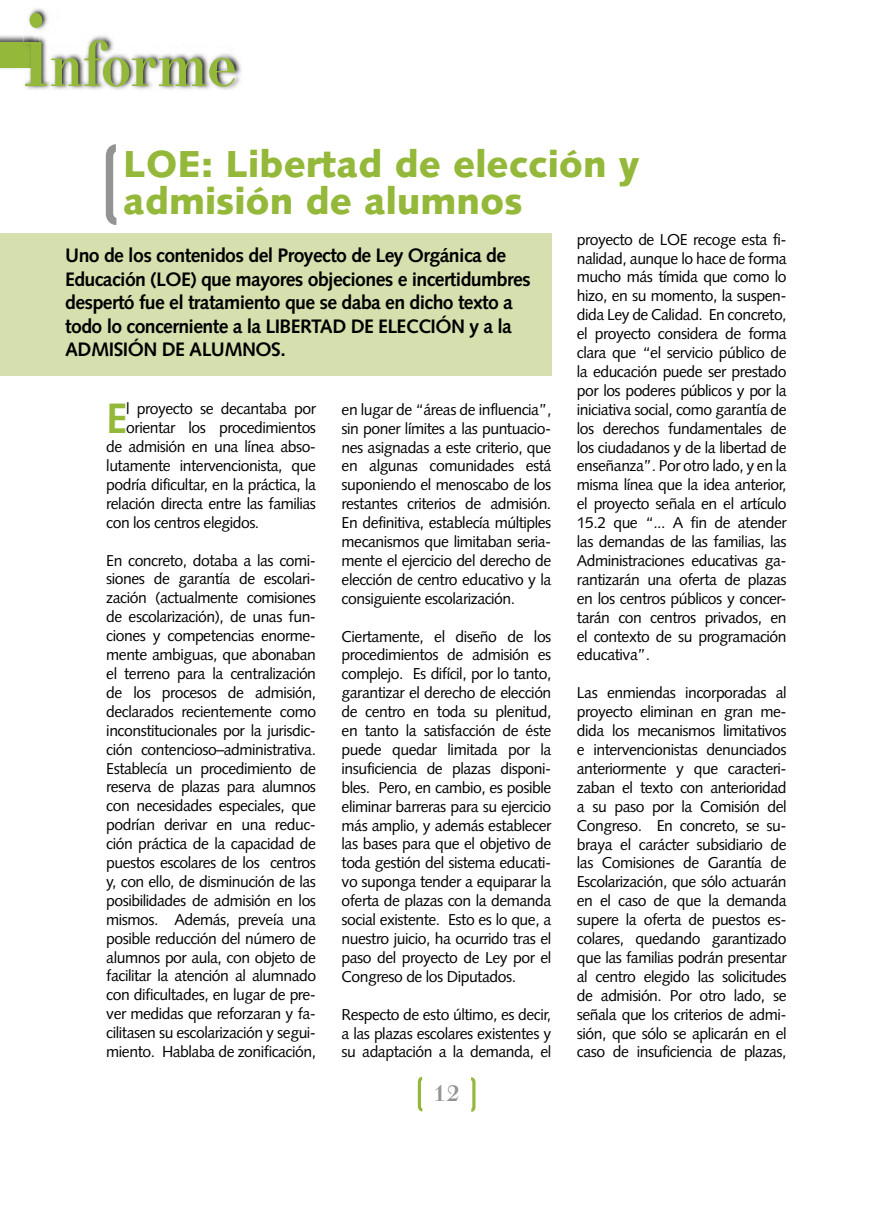
<style>
.page{position:relative;width:893px;height:1212px;background:#fff}
.page>*{position:absolute;margin:0;border:0;box-sizing:border-box;transform-origin:0 0}
.t1{font:139.5px "Harpoon Plain";color:#939393}
.t2{font:500 75px "Walbaum";color:#94b83a;scale:.85 1}
.t3{font:60px "Harpoon Plain";color:#94b83a}
.t4{font:700 42.45px "Syntax";color:#94b83a}
.t5{font:900 37.5px/37.5px "Syntax";color:#94b83a}
.t6{font:500 27px "Walbaum";color:#939393}
.t7{font:700 19.5px/23.4px "Syntax";letter-spacing:-.03em;color:#000}
.t8{font:15.75px/18.9px "Syntax";letter-spacing:-.03em;color:#000;text-align:justify}
.s1{font-size:120px}
</style>
<div class="page">
<div style="left:0;top:233px;width:551px;height:142px;background:#d6e0ae"></div>
<img style="left:0;top:35px;width:24px;height:34px">
<div style="left:0;top:42px;width:24px;height:26px;background:#94b83a"></div>
<img style="left:24px;top:8px;width:217px;height:82px">
<img style="left:24px;top:42px;width:8px;height:26px">
<h2 class="t2" style="left:22px;top:23px;width:255px"><span class="s1">i</span>nforme</h2>
<h1 class="t1" style="left:100px;top:96px;width:24px">(</h1>
<h3 class="t5" style="left:123px;top:145px;width:518px">LOE: Libertad de elección y admisión de alumnos</h3>
<p class="t7" style="left:65px;top:244px;width:467px">Uno de los contenidos del Proyecto de Ley Orgánica de Educación (LOE) que mayores objeciones e incertidumbres despertó fue el tratamiento que se daba en dicho texto a todo lo concerniente a la LIBERTAD DE ELECCIÓN y a la ADMISIÓN DE ALUMNOS.</p>
<p class="t8" style="left:577px;top:230px;width:211px">proyecto de LOE recoge esta fi&shy;nalidad, aunque lo hace de forma mucho más tímida que como lo hizo, en su momento, la suspen&shy;dida Ley de Calidad. En concreto, el proyecto considera de forma clara que “el servicio público de la educación puede ser prestado por los poderes públicos y por la iniciativa social, como garantía de los derechos fundamentales de los ciudadanos y de la libertad de enseñanza”. Por otro lado, y en la misma línea que la idea anterior, el proyecto señala en el artículo 15.2 que “... A fin de atender las demandas de las familias, las Administraciones educativas ga&shy;rantizarán una oferta de plazas en los centros públicos y concer&shy;tarán con centros privados, en el contexto de su programación educativa”.</p>
<p class="t8" style="left:577px;top:683px;width:211px">Las enmiendas incorporadas al proyecto eliminan en gran me&shy;dida los mecanismos limitativos e intervencionistas denunciados anteriormente y que caracteri&shy;zaban el texto con anterioridad a su paso por la Comisión del Congreso. En concreto, se su&shy;braya el carácter subsidiario de las Comisiones de Garantía de Escolarización, que sólo actuarán en el caso de que la demanda supere la oferta de puestos es&shy;colares, quedando garantizado que las familias podrán presentar al centro elegido las solicitudes de admisión. Por otro lado, se señala que los criterios de admi&shy;sión, que sólo se aplicarán en el caso de insuficiencia de plazas,</p>
<h3 class="t4" style="left:106px;top:394px;width:23px">E</h3>
<p class="t8" style="left:126px;top:399px;width:191px">l proyecto se decantaba por</p>
<p class="t8" style="left:342px;top:400px;width:211px">en lugar de “áreas de influencia”, sin poner límites a las puntuacio&shy;nes asignadas a este criterio, que en algunas comunidades está suponiendo el menoscabo de los restantes criterios de admisión.<br>En definitiva, establecía múltiples mecanismos que limitaban seria&shy;mente el ejercicio del derecho de elección de centro educativo y la consiguiente escolarización.</p>
<p class="t8" style="left:342px;top:627px;width:211px">Ciertamente, el diseño de los procedimientos de admisión es complejo. Es difícil, por lo tanto, garantizar el derecho de elección de centro en toda su plenitud, en tanto la satisfacción de éste puede quedar limitada por la insuficiencia de plazas disponi&shy;bles. Pero, en cambio, es posible eliminar barreras para su ejercicio más amplio, y además establecer las bases para que el objetivo de toda gestión del sistema educati&shy;vo suponga tender a equiparar la oferta de plazas con la demanda social existente. Esto es lo que, a nuestro juicio, ha ocurrido tras el paso del proyecto de Ley por el Congreso de los Diputados.</p>
<p class="t8" style="left:342px;top:1005px;width:211px">Respecto de esto último, es decir, a las plazas escolares existentes y su adaptación a la demanda, el</p>
<p class="t8" style="left:126px;top:418px;width:191px">orientar los procedimientos</p>
<p class="t8" style="left:106px;top:437px;width:211px">de admisión en una línea abso-</p>
<p class="t8" style="left:106px;top:456px;width:211px">lutamente intervencionista, que</p>
<p class="t8" style="left:106px;top:475px;width:211px">podría dificultar, en la práctica, la</p>
<p class="t8" style="left:106px;top:494px;width:211px">relación directa entre las familias</p>
<p class="t8" style="left:106px;top:513px;width:155px">con los centros elegidos.</p>
<p class="t8" style="left:106px;top:551px;width:211px">En concreto, dotaba a las comi&shy;siones de garantía de escolari&shy;zación (actualmente comisiones de escolarización), de unas fun&shy;ciones y competencias enorme&shy;mente ambiguas, que abonaban el terreno para la centralización de los procesos de admisión, declarados recientemente como inconstitucionales por la jurisdic&shy;ción contencioso–administrativa.<br>Establecía un procedimiento de reserva de plazas para alumnos con necesidades especiales, que podrían derivar en una reduc&shy;ción práctica de la capacidad de puestos escolares de los centros y, con ello, de disminución de las posibilidades de admisión en los mismos. Además, preveía una posible reducción del número de alumnos por aula, con objeto de facilitar la atención al alumnado con dificultades, en lugar de pre&shy;ver medidas que reforzaran y fa&shy;cilitasen su escolarización y segui&shy;miento. Hablaba de zonificación,</p>
<h3 class="t3" style="left:415px;top:1056px;width:11px">(</h3>
<h3 class="t6" style="left:434px;top:1078px;width:27px">12</h3>
<h3 class="t3" style="left:468px;top:1056px;width:11px">)</h3>
</div>
